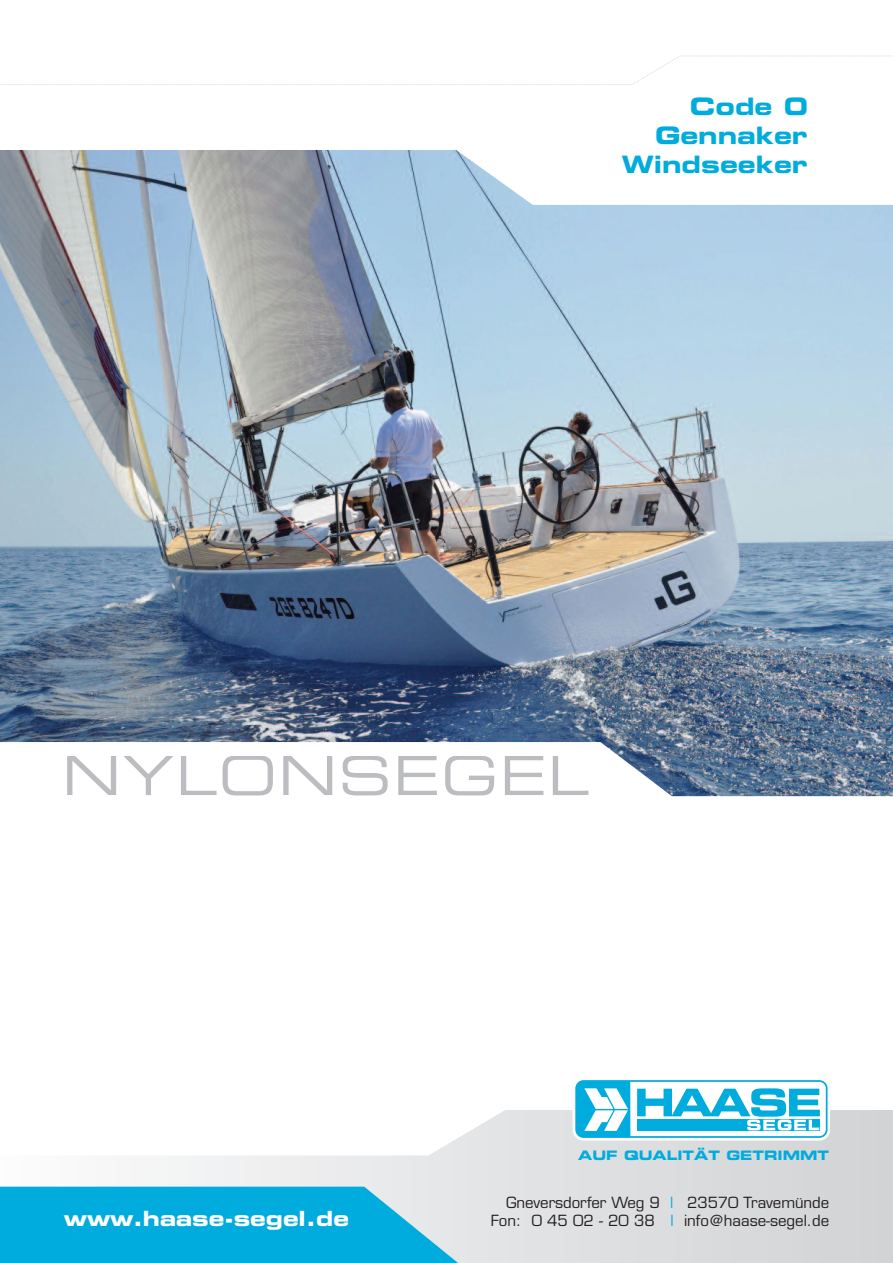
<style>
.page{position:relative;width:893px;height:1263px;background:#fff}
.page>*{position:absolute;margin:0;border:0;box-sizing:border-box;transform-origin:0 0}
.t1{font:24px/28.8px "Eurostile Bold Extended Two";color:#00acdd;text-align:right}
.t2{font:21px "Eurostile Bold Extended Two";color:#fff}
.t3{font:15px/18px "Eurostile";letter-spacing:-.005em;color:#231f20;text-align:right}
.t4{font:13.05px "Eurostile Bold Extended Two";color:#00acdd}
.s1{color:#00acdd}
</style>
<div class="page">
<div style="left:0;top:1110px;width:893px;height:153px;background:linear-gradient(to right,#f6fafc,#d3d3d5)"></div>
<img style="left:0;top:150px;width:893px;height:592px">
<svg style="left:391px;top:150px;width:502px;height:55px"></svg>
<svg style="left:0;top:1187px;width:477px;height:76px;background:#1db3de"></svg>
<svg style="left:0;top:742px;width:893px;height:413px"></svg>
<svg style="left:67px;top:755px;width:521px;height:40px"></svg>
<svg style="left:573px;top:1076px;width:256px;height:64px"></svg>
<svg style="left:1px;top:55px;width:891px;height:30px"></svg>
<h1 class="t1" style="left:622px;top:94px;width:188px">Code 0<br>Gennaker<br>Windseeker</h1>
<h2 class="t2" style="left:64px;top:1211px;width:287px">www.haase-segel.de</h2>
<p class="t4" style="left:578px;top:1151px;width:253px">AUF QUALITÄT GETRIMMT</p>
<p class="t3" style="left:491px;top:1195px;width:340px">Gneversdorfer Weg 9 <span class="s1">|</span> 23570 Travemünde<br>Fon: 0 45 02 - 20 38 <span class="s1">|</span> info@haase-segel.de</p>
</div>
